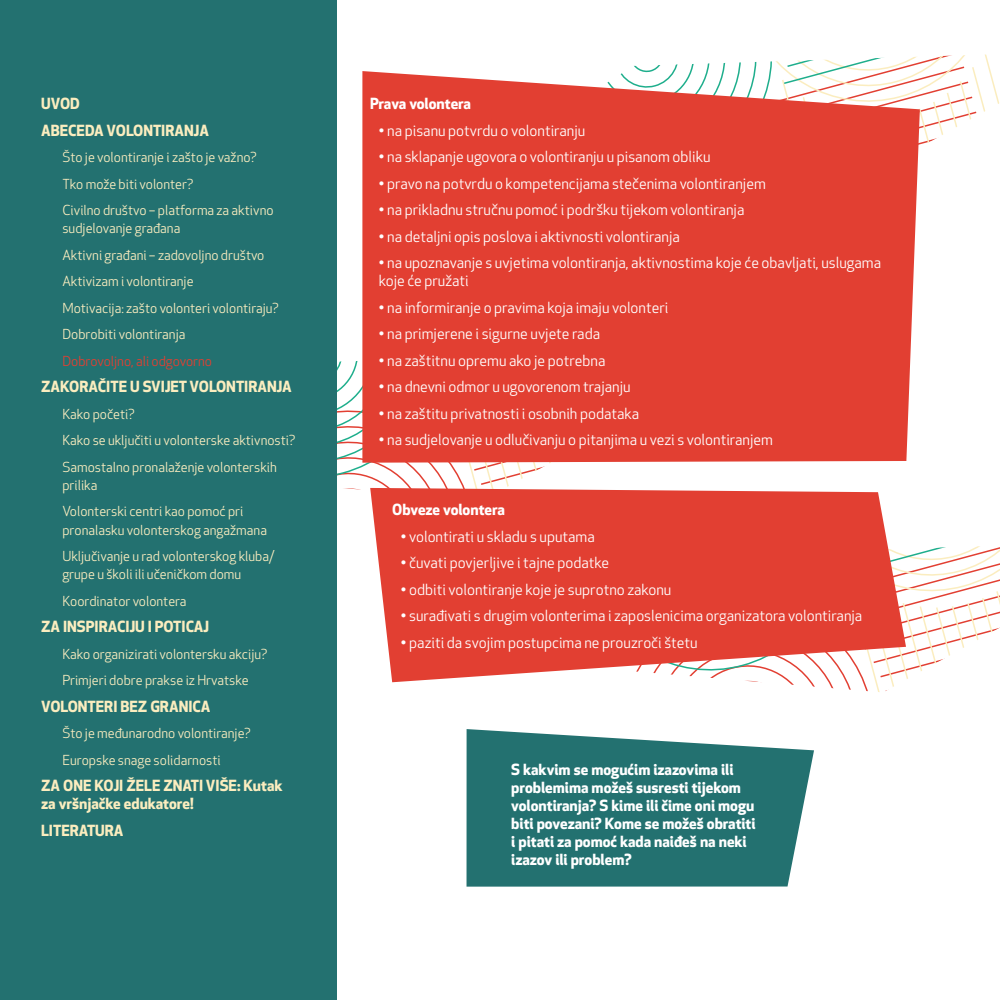
<style>
.page{position:relative;width:1000px;height:1000px;background:#fff}
.page>*{position:absolute;margin:0;border:0;box-sizing:border-box;transform-origin:0 0}
.t1{font:15px/18px "Apex New";color:#fff}
.t2{font:700 15px/18px "Apex New";color:#fff}
.t3{font:700 15px/26.5px "Apex New";color:#fbedbf}
.t4{font:13.5px/26.5px "Apex New";color:#fbedbf}
.t5{font:13.5px "Apex New";color:#e23f32}
</style>
<div class="page">
<svg style="left:337px;top:361px;width:229px;height:129px"></svg>
<svg style="left:789px;top:546px;width:210px;height:137px"></svg>
<div style="left:0;top:0;width:337px;height:999px;background:#237170"></div>
<svg style="left:466px;top:729px;width:347px;height:157px;background:#387f7e"></svg>
<svg style="left:370px;top:488px;width:535px;height:194px;background:#e5584c"></svg>
<svg style="left:967px;top:54px;width:32px;height:66px"></svg>
<svg style="left:634px;top:55px;width:333px;height:90px"></svg>
<div style="left:362px;top:71px;width:557px;height:391px;background:#e23f32"></div>
<p class="t3" style="left:41px;top:90px;width:169px">UVOD<br>ABECEDA VOLONTIRANJA</p>
<p class="t4" style="left:62px;top:144px;width:213px">Što je volontiranje i zašto je važno?<br>Tko može biti volonter?<br>Civilno društvo – platforma za aktivno</p>
<p class="t4" style="left:62px;top:215px;width:218px">sudjelovanje građana<br>Aktivni građani – zadovoljno društvo<br>Aktivizam i volontiranje<br>Motivacija: zašto volonteri volontiraju?<br>Dobrobiti volontiranja</p>
<p class="t5" style="left:62px;top:352px;width:151px">Dobrovoljno, ali odgovorno</p>
<p class="t3" style="left:41px;top:373px;width:252px">ZAKORAČITE U SVIJET VOLONTIRANJA</p>
<p class="t4" style="left:62px;top:400px;width:234px">Kako početi?<br>Kako se uključiti u volonterske aktivnosti?<br>Samostalno pronalaženje volonterskih</p>
<p class="t4" style="left:62px;top:471px;width:182px">prilika<br>Volonterski centri kao pomoć pri</p>
<p class="t4" style="left:62px;top:516px;width:213px">pronalasku volonterskog angažmana<br>Uključivanje u rad volonterskog kluba/</p>
<p class="t4" style="left:62px;top:560px;width:180px">grupe u školi ili učeničkom domu<br>Koordinator volontera</p>
<p class="t3" style="left:41px;top:612px;width:169px">ZA INSPIRACIJU I POTICAJ</p>
<p class="t4" style="left:62px;top:640px;width:206px">Kako organizirati volontersku akciju?<br>Primjeri dobre prakse iz Hrvatske</p>
<p class="t3" style="left:41px;top:692px;width:171px">VOLONTERI BEZ GRANICA</p>
<p class="t4" style="left:62px;top:719px;width:190px">Što je međunarodno volontiranje?<br>Europske snage solidarnosti</p>
<p class="t3" style="left:41px;top:775px;width:243px;line-height:18px">ZA ONE KOJI ŽELE ZNATI VIŠE: Kutak za vršnjačke edukatore!</p>
<p class="t3" style="left:41px;top:816px;width:84px">LITERATURA</p>
<p class="t2" style="left:370px;top:94px;width:102px">Prava volontera</p>
<p class="t1" style="left:378px;top:121px;width:208px">• na pisanu potvrdu o volontiranju</p>
<p class="t1" style="left:378px;top:148px;width:333px">• na sklapanje ugovora o volontiranju u pisanom obliku</p>
<p class="t1" style="left:378px;top:174px;width:388px">• pravo na potvrdu o kompetencijama stečenima volontiranjem</p>
<p class="t1" style="left:378px;top:201px;width:367px">• na prikladnu stručnu pomoć i podršku tijekom volontiranja</p>
<p class="t1" style="left:378px;top:227px;width:303px">• na detaljni opis poslova i aktivnosti volontiranja</p>
<p class="t1" style="left:378px;top:254px;width:504px">• na upoznavanje s uvjetima volontiranja, aktivnostima koje će obavljati, uslugama koje će pružati</p>
<p class="t1" style="left:378px;top:298px;width:291px">• na informiranje o pravima koja imaju volonteri</p>
<p class="t1" style="left:378px;top:325px;width:223px">• na primjerene i sigurne uvjete rada</p>
<p class="t1" style="left:378px;top:351px;width:228px">• na zaštitnu opremu ako je potrebna</p>
<p class="t1" style="left:378px;top:378px;width:253px">• na dnevni odmor u ugovorenom trajanju</p>
<p class="t1" style="left:378px;top:404px;width:262px">• na zaštitu privatnosti i osobnih podataka</p>
<p class="t1" style="left:378px;top:431px;width:395px">• na sudjelovanje u odlučivanju o pitanjima u vezi s volontiranjem</p>
<p class="t2" style="left:392px;top:500px;width:114px">Obveze volontera</p>
<p class="t1" style="left:400px;top:527px;width:195px">• volontirati u skladu s uputama</p>
<p class="t1" style="left:400px;top:553px;width:210px">• čuvati povjerljive i tajne podatke</p>
<p class="t1" style="left:400px;top:580px;width:272px">• odbiti volontiranje koje je suprotno zakonu</p>
<p class="t1" style="left:400px;top:606px;width:463px">• surađivati s drugim volonterima i zaposlenicima organizatora volontiranja</p>
<p class="t1" style="left:400px;top:633px;width:298px">• paziti da svojim postupcima ne prouzroči štetu</p>
<p class="t2" style="left:511px;top:759px;width:246px">S kakvim se mogućim izazovima ili problemima možeš susresti tijekom volontiranja? S kime ili čime oni mogu biti povezani? Kome se možeš obratiti i pitati za pomoć kada naiđeš na neki izazov ili problem?</p>
</div>
